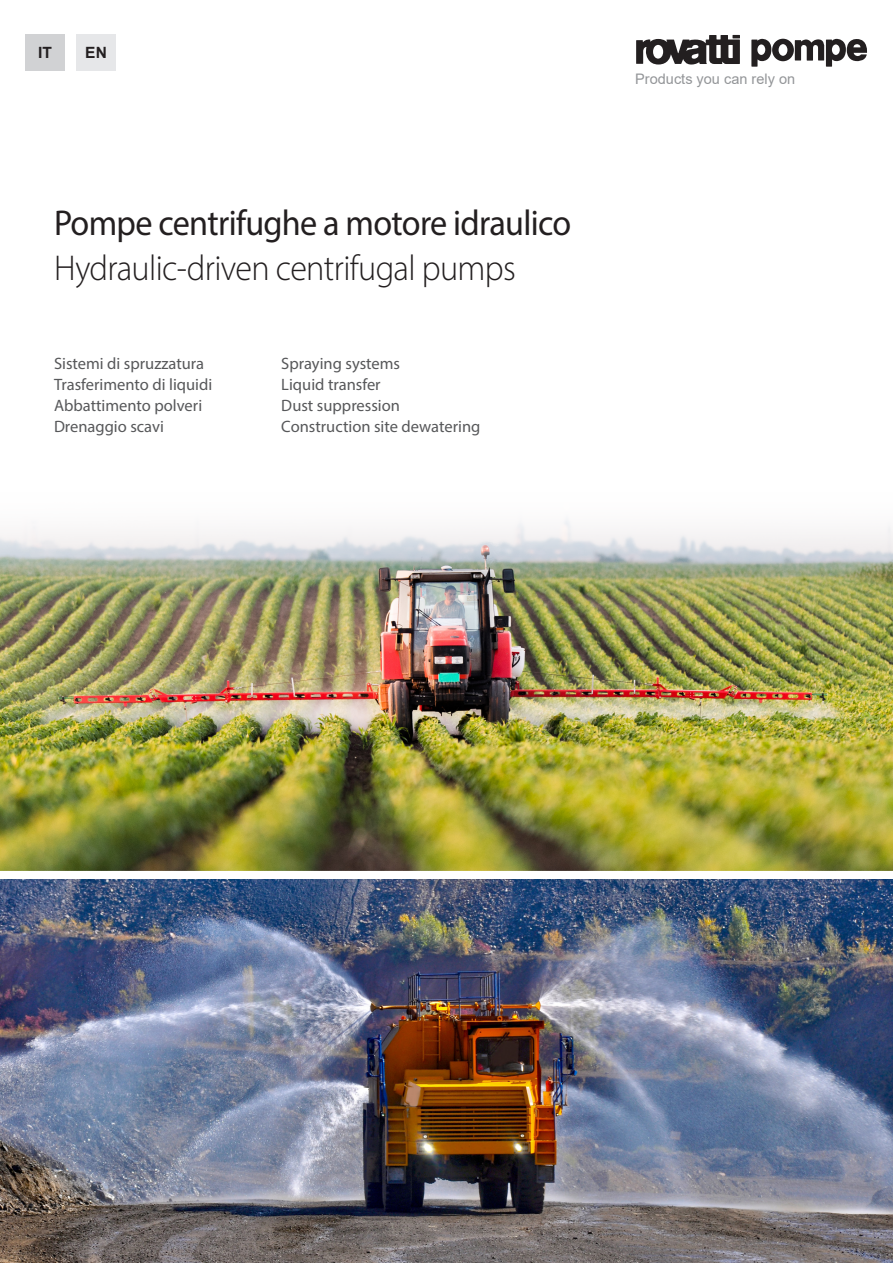
<style>
.page{position:relative;width:893px;height:1263px;background:#fff}
.page>*{position:absolute;margin:0;border:0;box-sizing:border-box;transform-origin:0 0}
.t1{font:36px "Myriad Pro";letter-spacing:-.02em;color:#231f20;scale:.95 1}
.t2{font:300 36px "Myriad Pro";letter-spacing:-.02em;color:#231f20;scale:.95 1}
.t3{font:16.5px/21px "Myriad Pro";color:#57585a}
.t4{font:700 15.6px "Arial";color:#231f20}
.t5{font:14.55px "Arial";color:#939598}
</style>
<div class="page">
<svg style="left:636px;top:35px;width:231px;height:32px"></svg>
<div style="left:26px;top:34px;width:39px;height:37px;background:#d1d2d4"></div>
<div style="left:77px;top:34px;width:39px;height:37px;background:#e6e7e9"></div>
<img style="left:0;top:880px;width:893px;height:383px">
<img style="left:0;top:519px;width:893px;height:352px">
<p class="t4" style="left:38px;top:42px;width:15px">IT</p>
<p class="t4" style="left:85px;top:42px;width:23px">EN</p>
<h1 class="t1" style="left:54px;top:201px;width:546px">Pompe centrifughe a motore idraulico</h1>
<h1 class="t2" style="left:54px;top:247px;width:488px">Hydraulic-driven centrifugal pumps</h1>
<p class="t3" style="left:54px;top:353px;width:160px">Sistemi di spruzzatura<br>Trasferimento di liquidi<br>Abbattimento polveri<br>Drenaggio scavi</p>
<p class="t3" style="left:281px;top:353px;width:201px">Spraying systems<br>Liquid transfer<br>Dust suppression<br>Construction site dewatering</p>
<p class="t5" style="left:635px;top:69px;width:161px">Products you can rely on</p>
</div>
